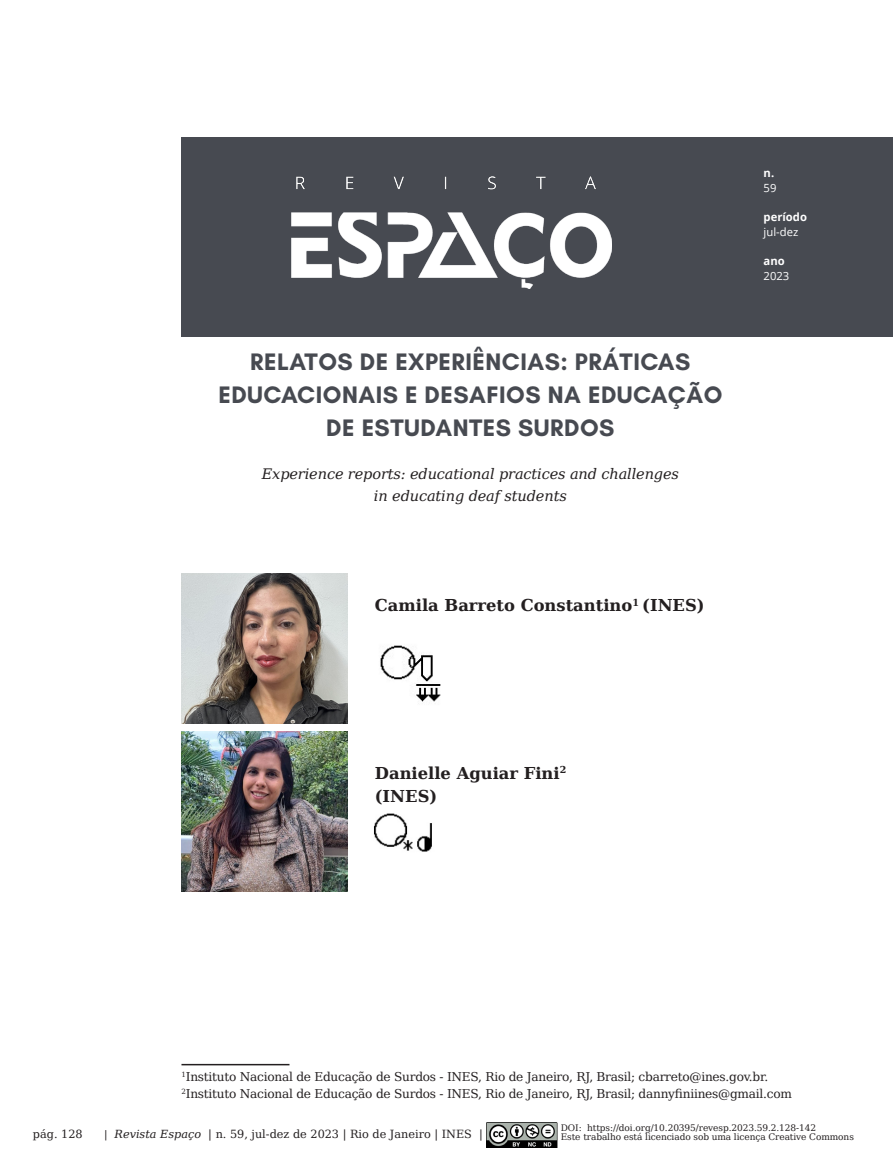
<style>
.page{position:relative;width:893px;height:1170px;background:#fff}
.page>*{position:absolute;margin:0;border:0;box-sizing:border-box;transform-origin:0 0}
.Titulo_abertura_materia{font:700 24.3px/32.7px "Glacial Indifference";letter-spacing:.02em;color:#474a51;text-align:center}
.Autor_bold{font:700 16.35px/23.4px "DejaVu Serif";color:#231f20}
.Bigode_abertura_materia{font:italic 14.55px "DejaVu Serif";letter-spacing:-.01em;color:#231f20}
.Footnote{font:12.15px "DejaVu Serif";letter-spacing:-.02em;color:#231f20}
.t1{font:11.25px "DejaVu Serif";color:#231f20}
.t2{font:11.25px "Open Sans";color:#fff}
.t3{font:700 11.25px "Open Sans";color:#fff}
.t4{font:9px "DejaVu Serif";letter-spacing:-.01em;color:#231f20}
.s1{font-style:italic;font-size:10.35px}
.s2{font-style:italic}
</style>
<div class="page">
<img style="left:181px;top:574px;width:166px;height:149px">
<img style="left:181px;top:731px;width:166px;height:160px">
<img style="left:380px;top:645px;width:61px;height:57px">
<img style="left:374px;top:813px;width:58px;height:39px">
<div style="left:181px;top:137px;width:712px;height:199px;background:#474a51"></div>
<img style="left:291px;top:176px;width:320px;height:113px">
<img style="left:486px;top:1122px;width:72px;height:24px">
<hr style="left:181px;top:1063px;width:108px;height:2px;background:#231f20">
<p class="Titulo_abertura_materia" style="left:218px;top:345px;width:506px">RELATOS DE EXPERIÊNCIAS: PRÁTICAS<br>EDUCACIONAIS E DESAFIOS NA EDUCAÇÃO</p>
<p class="Titulo_abertura_materia" style="left:326px;top:411px;width:290px">DE ESTUDANTES SURDOS</p>
<p class="Bigode_abertura_materia" style="left:262px;top:463px;width:419px">Experience reports: educational practices and challenges</p>
<p class="Bigode_abertura_materia" style="left:374px;top:485px;width:194px">in educating deaf students</p>
<p class="Autor_bold" style="left:375px;top:593px;width:331px">Camila Barreto Constantino<sup>1</sup> (INES)</p>
<p class="t3" style="left:764px;top:165px;width:12px">n.</p>
<p class="t2" style="left:764px;top:180px;width:14px">59</p>
<p class="t3" style="left:764px;top:209px;width:45px">período</p>
<p class="t2" style="left:764px;top:224px;width:36px">jul-dez</p>
<p class="t3" style="left:764px;top:253px;width:23px">ano</p>
<p class="t2" style="left:764px;top:268px;width:27px">2023</p>
<p class="Autor_bold" style="left:375px;top:760px;width:193px">Danielle Aguiar Fini<sup>2 </sup>(INES)</p>
<p class="Footnote" style="left:181px;top:1067px;width:588px"><sup>1</sup>Instituto Nacional de Educação de Surdos - INES, Rio de Janeiro, RJ, Brasil; cbarreto@ines.gov.br.</p>
<p class="Footnote" style="left:181px;top:1084px;width:612px"><sup>2</sup>Instituto Nacional de Educação de Surdos - INES, Rio de Janeiro, RJ, Brasil; dannyfiniines@gmail.com</p>
<p class="t1" style="left:33px;top:1125px;width:51px">pág. 128</p>
<p class="t1" style="left:104px;top:1125px;width:380px"><span class="s1">|</span> <span class="s2">Revista Espaço</span> | n. 59, jul-dez de 2023 | Rio de Janeiro | INES |</p>
<p class="t4" style="left:561px;top:1120px;width:257px">DOI: https://doi.org/10.20395/revesp.2023.59.2.128-142</p>
<p class="t4" style="left:561px;top:1129px;width:295px">Este trabalho está licenciado sob uma licença Creative Commons</p>
</div>
